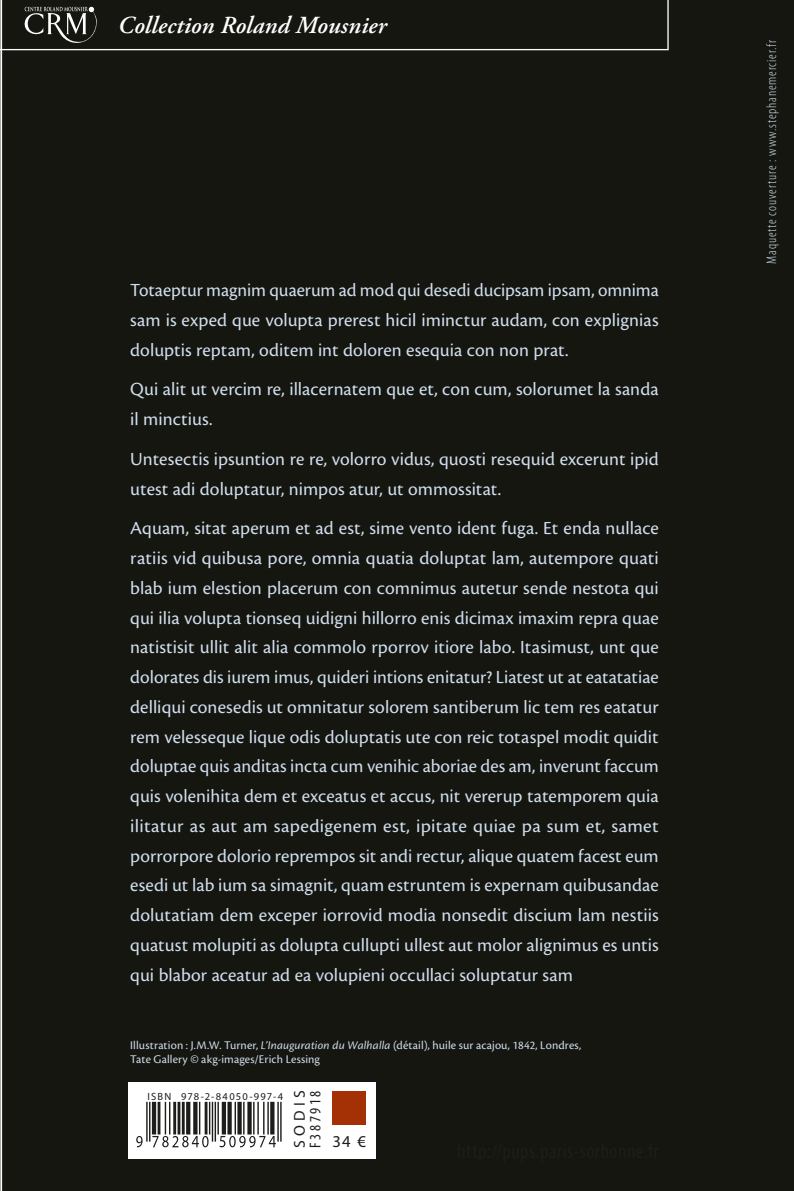
<style>
.page{position:relative;width:794px;height:1191px;background:#151610}
.page>*{position:absolute;margin:0;border:0;box-sizing:border-box;transform-origin:0 0}
.t1{font:italic 600 24.5px "Adobe Garamond Pro";letter-spacing:.005em;color:#fff}
.t2{font:19.25px/29.8px "Cronos Pro";letter-spacing:.005em;color:#cfddec;text-align:justify}
.t3{font:16.62px "Myriad Pro";color:#1d1d1b}
.t4{font:condensed 15.75px "Myriad Pro";letter-spacing:.16em;color:#1d1d1b}
.t5{font:15.75px "Myriad Pro";letter-spacing:.26em;color:#1d1d1b}
.t6{font:300 condensed 14px "Myriad Pro";letter-spacing:.06em;color:#cfddec}
.t7{font:12.25px/14.7px "Cronos Pro";letter-spacing:.01em;color:#cfddec}
.t8{font:10.5px "Myriad Pro";letter-spacing:.11em;color:#1d1d1b}
.s1{font-style:italic}
</style>
<div class="page">
<div style="left:128px;top:1082px;width:248px;height:76px;background:#fff"></div>
<div style="left:333px;top:1091px;width:33px;height:33px;background:#a43006"></div>
<svg style="left:136px;top:1101px;width:146px;height:46px"></svg>
<svg style="left:2px;top:0;width:666px;height:50px"></svg>
<hr style="left:793px;top:0;width:1px;height:1191px;background:#fff">
<hr style="left:0;top:0;width:2px;height:1191px;background:#fff">
<p class="t1" style="left:118px;top:11px;width:270px">Collection Roland Mousnier</p>
<p class="t2" style="left:130px;top:275px;width:530px">Totaeptur magnim quaerum ad mod qui desedi ducipsam ipsam, omnima sam is exped que volupta prerest hicil iminctur audam, con explignias doluptis reptam, oditem int doloren esequia con non prat.</p>
<p class="t2" style="left:130px;top:374px;width:530px">Qui alit ut vercim re, illacernatem que et, con cum, solorumet la sanda il minctius.</p>
<p class="t2" style="left:130px;top:444px;width:530px">Untesectis ipsuntion re re, volorro vidus, quosti resequid excerunt ipid utest adi doluptatur, nimpos atur, ut ommossitat.</p>
<p class="t2" style="left:130px;top:513px;width:530px">Aquam, sitat aperum et ad est, sime vento ident fuga. Et enda nullace ratiis vid quibusa pore, omnia quatia doluptat lam, autempore quati blab ium elestion placerum con comnimus autetur sende nestota qui qui ilia volupta tionseq uidigni hillorro enis dicimax imaxim repra quae natistisit ullit alit alia commolo rporrov itiore labo. Itasimust, unt que dolorates dis iurem imus, quideri intions enitatur? Liatest ut at eatatatiae delliqui conesedis ut omnitatur solorem santiberum lic tem res eatatur rem velesseque lique odis doluptatis ute con reic totaspel modit quidit doluptae quis anditas incta cum venihic aboriae des am, inverunt faccum quis volenihita dem et exceatus et accus, nit vererup tatemporem quia ilitatur as aut am sapedigenem est, ipitate quiae pa sum et, samet porrorpore dolorio reprempos sit andi rectur, alique quatem facest eum esedi ut lab ium sa simagnit, quam estruntem is expernam quibusandae dolutatiam dem exceper iorrovid modia nonsedit discium lam nestiis quatust molupiti as dolupta cullupti ullest aut molor alignimus es untis qui blabor aceatur ad ea volupieni occullaci soluptatur sam</p>
<p class="t7" style="left:130px;top:1037px;width:452px">Illustration : J.M.W. Turner, <span class="s1">L’Inauguration du Walhalla</span> (détail), huile sur acajou, 1842, Londres,<br>Tate Gallery © akg-images/Erich Lessing</p>
<p class="t8" style="left:147px;top:1089px;width:137px">ISBN 978-2-84050-997-4</p>
<p class="t5" style="left:290px;top:1147px;width:59px;rotate:-90deg">SODIS</p>
<p class="t4" style="left:306px;top:1147px;width:59px;rotate:-90deg">F387918</p>
<p class="t3" style="left:333px;top:1131px;width:35px">34 €</p>
<p class="t6" style="left:763px;top:264px;width:225px;rotate:-90deg">Maquette couverture : www.stephanemercier.fr</p>
</div>
